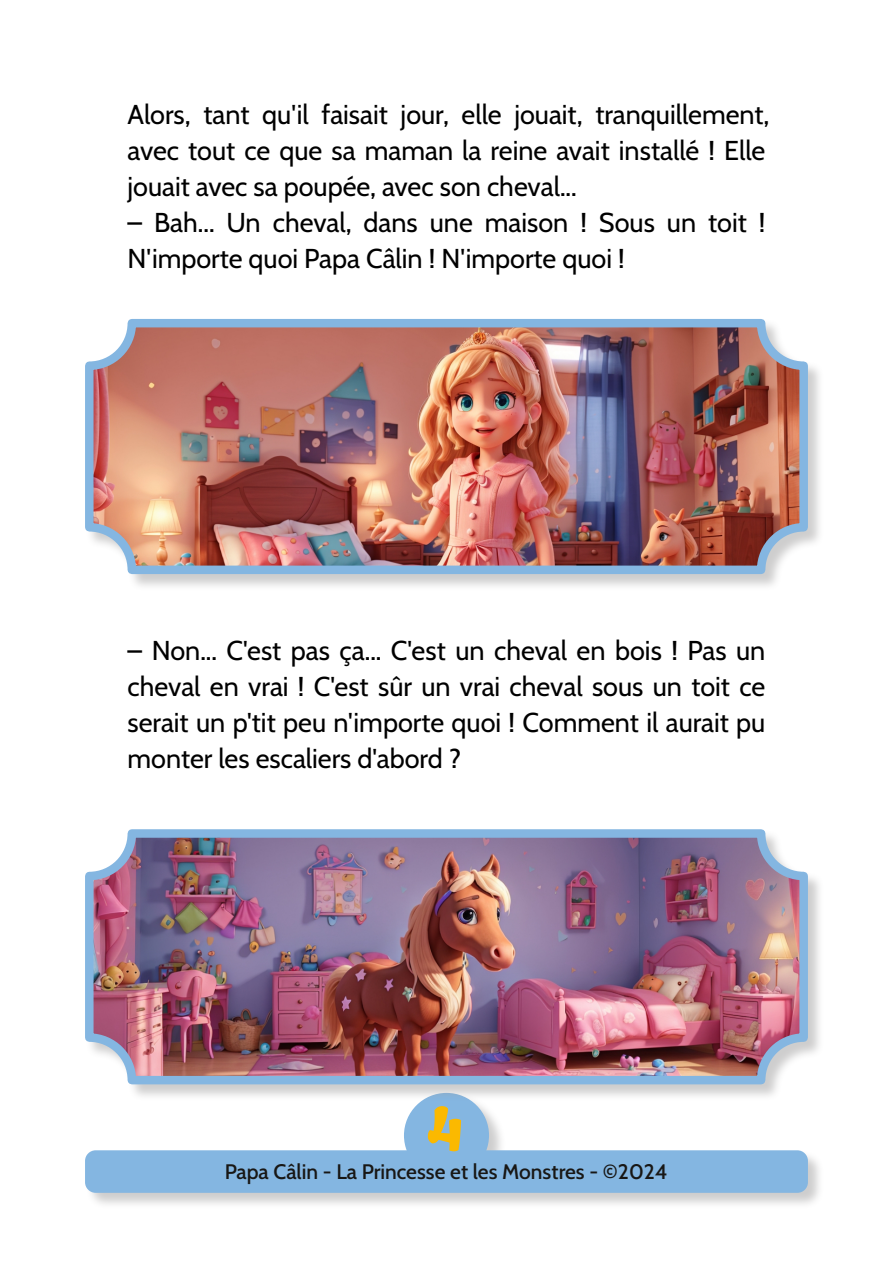
<style>
.page{position:relative;width:893px;height:1263px;background:#fff}
.page>*{position:absolute;margin:0;border:0;box-sizing:border-box;transform-origin:0 0}
.t1{font:60px "Kavoon";color:#fbb900}
.t2{font:27.3px/36px "Cabin";color:#000}
.t3{font:500 21px "Cabin";color:#181715}
</style>
<div class="page">
<div style="left:85px;top:319px;width:740px;height:272px;background:#9d9c9c;opacity:.5"></div>
<img style="left:89px;top:323px;width:710px;height:247px">
<div style="left:85px;top:319px;width:723px;height:255px;border:9px solid #84b6e1;border-radius:43px"></div>
<div style="left:404px;top:1093px;width:102px;height:102px;background:#9d9c9c;opacity:.5"></div>
<div style="left:404px;top:1093px;width:85px;height:85px;background:#84b6e1;border-radius:50%"></div>
<div style="left:85px;top:1150px;width:740px;height:60px;background:#9d9c9c;opacity:.5"></div>
<div style="left:85px;top:1150px;width:723px;height:43px;background:#84b6e1;border-radius:11px"></div>
<div style="left:85px;top:829px;width:740px;height:272px;background:#9d9c9c;opacity:.5"></div>
<img style="left:89px;top:833px;width:715px;height:247px;border-radius:43px">
<div style="left:85px;top:829px;width:723px;height:255px;border:9px solid #84b6e1;border-radius:43px"></div>
<p class="t2" style="left:128px;top:97px;width:643px">Alors, tant qu'il faisait jour, elle jouait, tranquillement, avec tout ce que sa maman la reine avait installé ! Elle jouait avec sa poupée, avec son cheval...</p>
<p class="t2" style="left:128px;top:205px;width:639px">– Bah... Un cheval, dans une maison ! Sous un toit !<br>N'importe quoi Papa Câlin ! N'importe quoi !</p>
<p class="t2" style="left:128px;top:633px;width:639px;text-align:justify">– Non... C'est pas ça... C'est un cheval en bois ! Pas un cheval en vrai ! C'est sûr un vrai cheval sous un toit ce serait un p'tit peu n'importe quoi ! Comment il aurait pu monter les escaliers d'abord ?</p>
<h1 class="t1" style="left:428px;top:1084px;width:37px">4</h1>
<p class="t3" style="left:225px;top:1159px;width:444px">Papa Câlin - La Princesse et les Monstres - ©2024</p>
</div>
